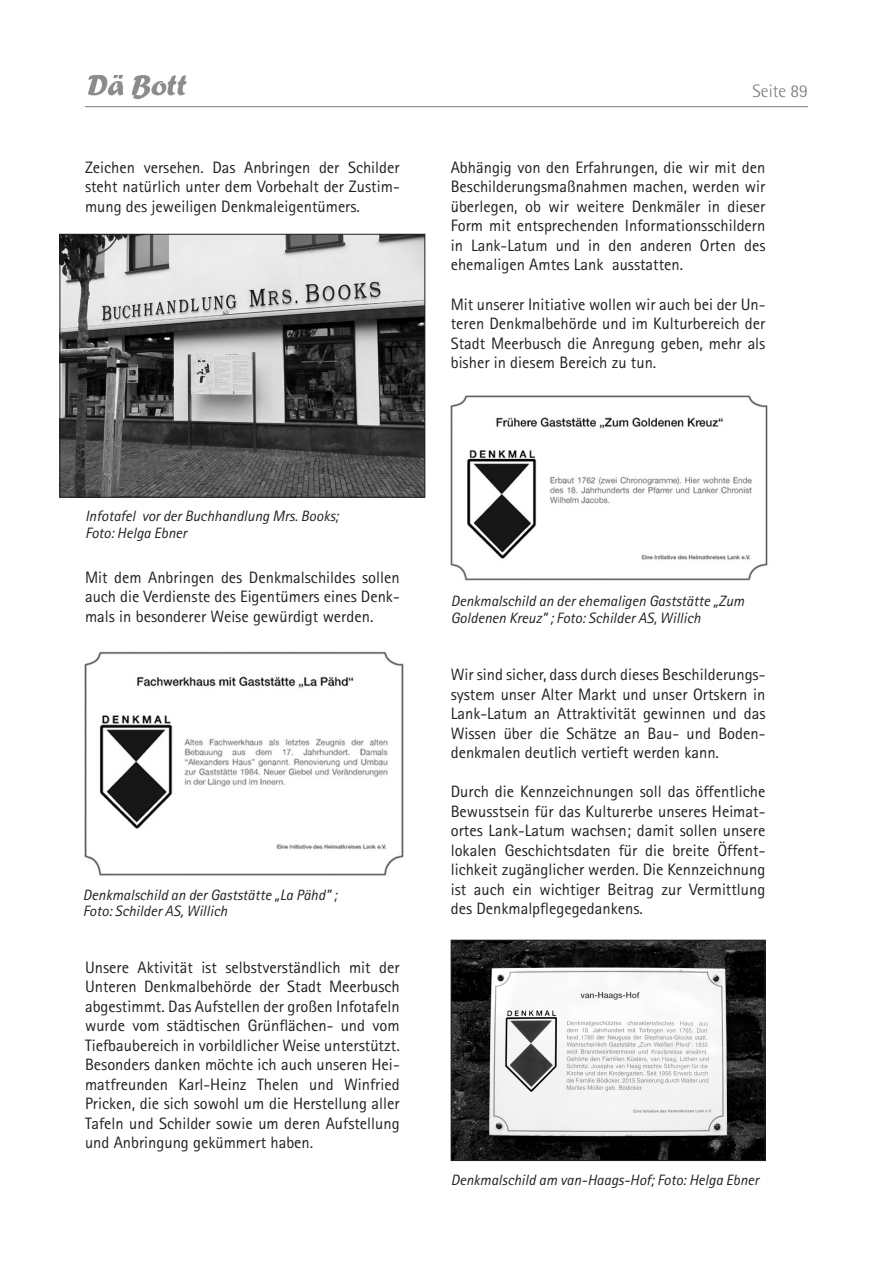
<style>
.page{position:relative;width:893px;height:1263px;background:#fff}
.page>*{position:absolute;margin:0;border:0;box-sizing:border-box;transform-origin:0 0}
.t1{font:300 18px "Rotis Semi Sans";color:#76787b}
.t2{font:16.5px/19.5px "Rotis Sans Serif Std";color:#231f20;text-align:justify}
.t3{font:italic 15px/16.5px "Rotis Sans Serif";color:#231f20}
</style>
<div class="page">
<hr style="left:85px;top:106px;width:723px;height:1px;background:#76787b">
<img style="left:88px;top:75px;width:99px;height:25px">
<img style="left:450px;top:395px;width:318px;height:186px">
<img style="left:84px;top:651px;width:320px;height:225px">
<img style="left:62px;top:236px;width:361px;height:259px">
<div style="left:60px;top:234px;width:365px;height:263px;border:1px solid #231f20"></div>
<img style="left:453px;top:942px;width:310px;height:217px">
<div style="left:451px;top:940px;width:314px;height:221px;border:1px solid #231f20"></div>
<p class="t2" style="left:85px;top:158px;width:316px">Zeichen versehen. Das Anbringen der Schilder steht natürlich unter dem Vorbehalt der Zustim&shy;mung des jeweiligen Denkmaleigentümers.</p>
<p class="t1" style="left:753px;top:80px;width:57px">Seite 89</p>
<p class="t2" style="left:451px;top:158px;width:316px">Abhängig von den Erfahrungen, die wir mit den Beschilderungsmaßnahmen machen, werden wir überlegen, ob wir weitere Denkmäler in dieser Form mit entsprechenden Informationsschildern in Lank-Latum und in den anderen Orten des ehemaligen Amtes Lank ausstatten.</p>
<p class="t2" style="left:451px;top:294px;width:316px">Mit unserer Initiative wollen wir auch bei der Un&shy;teren Denkmalbehörde und im Kulturbereich der Stadt Meerbusch die Anregung geben, mehr als bisher in diesem Bereich zu tun.</p>
<p class="t3" style="left:85px;top:508px;width:255px">Infotafel vor der Buchhandlung Mrs. Books;<br>Foto: Helga Ebner</p>
<p class="t2" style="left:85px;top:567px;width:316px">Mit dem Anbringen des Denkmalschildes sollen auch die Verdienste des Eigentümers eines Denk&shy;mals in besonderer Weise gewürdigt werden.</p>
<p class="t3" style="left:83px;top:886px;width:255px">Denkmalschild an der Gaststätte „La Pähd” ;<br>Foto: Schilder AS, Willich</p>
<p class="t2" style="left:85px;top:957px;width:316px">Unsere Aktivität ist selbstverständlich mit der Unteren Denkmalbehörde der Stadt Meerbusch abgestimmt. Das Aufstellen der großen Infotafeln wurde vom städtischen Grünflächen- und vom Tiefbaubereich in vorbildlicher Weise unterstützt.<br>Besonders danken möchte ich auch unseren Hei&shy;matfreunden Karl-Heinz Thelen und Winfried Pricken, die sich sowohl um die Herstellung aller Tafeln und Schilder sowie um deren Aufstellung und Anbringung gekümmert haben.</p>
<p class="t3" style="left:451px;top:593px;width:295px">Denkmalschild an der ehemaligen Gaststätte „Zum<br>Goldenen Kreuz” ; Foto: Schilder AS, Willich</p>
<p class="t2" style="left:451px;top:665px;width:316px">Wir sind sicher, dass durch dieses Beschilderungs&shy;system unser Alter Markt und unser Ortskern in Lank-Latum an Attraktivität gewinnen und das Wissen über die Schätze an Bau- und Boden&shy;denkmalen deutlich vertieft werden kann.</p>
<p class="t2" style="left:451px;top:782px;width:316px">Durch die Kennzeichnungen soll das öffentliche Bewusstsein für das Kulturerbe unseres Heimat&shy;ortes Lank-Latum wachsen; damit sollen unsere lokalen Geschichtsdaten für die breite Öffent&shy;lichkeit zugänglicher werden. Die Kennzeichnung ist auch ein wichtiger Beitrag zur Vermittlung des Denkmalpflegegedankens.</p>
<p class="t3" style="left:451px;top:1171px;width:310px">Denkmalschild am van-Haags-Hof; Foto: Helga Ebner</p>
</div>
